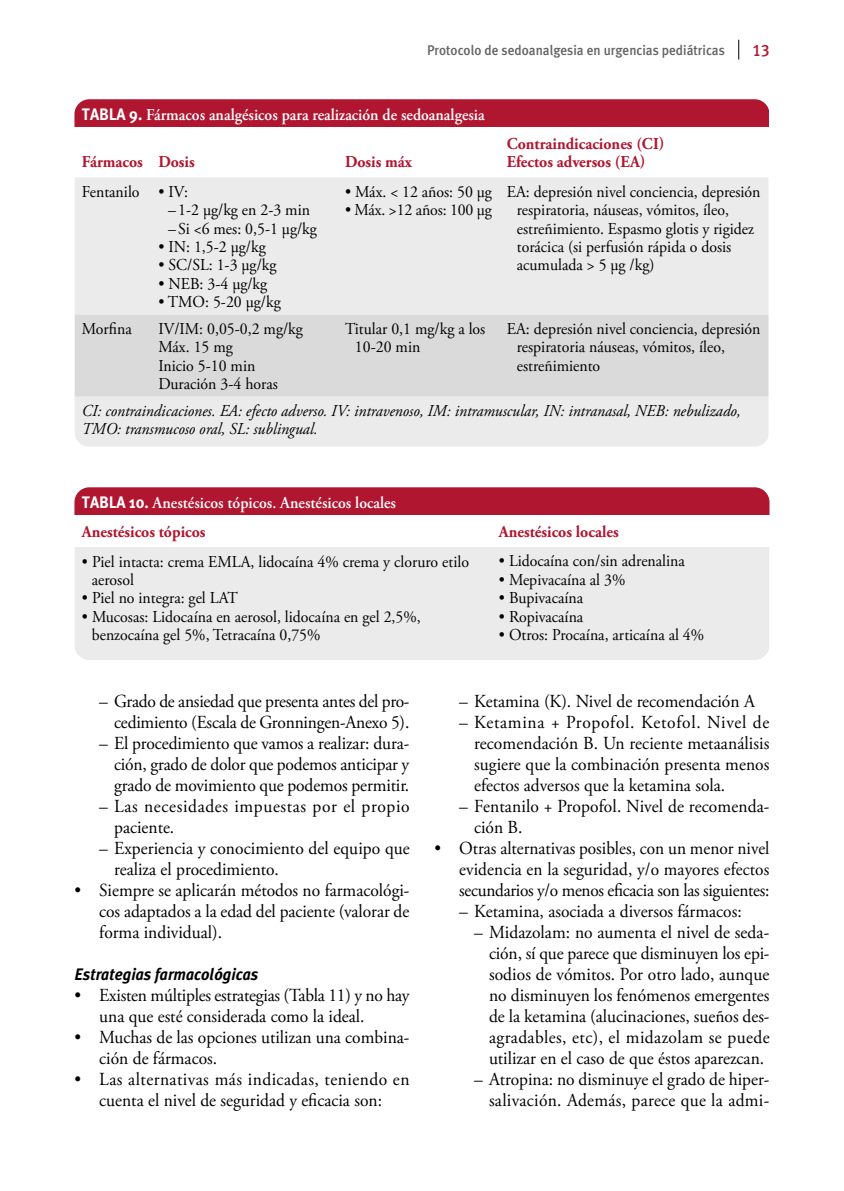
<style>
.page{position:relative;width:844px;height:1191px;background:#fff}
.page>*{position:absolute;margin:0;border:0;box-sizing:border-box;transform-origin:0 0}
.t1{font:18.38px/21px "Adobe Garamond Pro";color:#000;text-align:justify;scale:.95 1}
.t2{font:18.38px/21px "Adobe Garamond Pro";color:#000;text-align:justify;scale:.94 1}
.t3{font:18.38px/21px "Adobe Garamond Pro";letter-spacing:.025em;color:#000;text-align:center;scale:.95 1}
.t4{font:18.38px/21px "Adobe Garamond Pro";letter-spacing:.035em;color:#000;scale:.95 1}
.t5{font:16.62px/18.4px "Adobe Garamond Pro";color:#000;scale:.95 1}
.t6{font:italic 16.62px/18.4px "Adobe Garamond Pro";color:#000;scale:.95 1}
.t7{font:600 16.62px/29.4px "Adobe Garamond Pro";color:#fff;scale:.95 1}
.t8{font:700 16.62px/18.4px "Adobe Garamond Pro";color:#b01630;scale:.95 1}
.t9{font:italic 700 16.62px "Meta Plus";color:#000;scale:.95 1}
.t10{font:16.62px "Meta Plus Medium Caps";color:#b01630;scale:.95 1}
.t11{font:500 14px "Meta Plus";color:#636363;scale:.95 1}
.s1{font-family:"Meta Plus";font-weight:700}
.s2{font-weight:700;color:#b01630}
</style>
<div class="page">
<svg style="left:738px;top:40px;width:1px;height:20px"></svg>
<div style="left:74px;top:99px;width:694px;height:28px;background:#b01630"></div>
<div style="left:75px;top:177px;width:693px;height:269px;background:#ebebeb"></div>
<div style="left:74px;top:314px;width:694px;height:83px;background:#dadada"></div>
<div style="left:74px;top:487px;width:695px;height:28px;background:#b01630"></div>
<div style="left:75px;top:547px;width:694px;height:113px;background:#ebebeb"></div>
<p class="t11" style="left:427px;top:42px;width:315px">Protocolo de sedoanalgesia en urgencias pediátricas</p>
<p class="t10" style="left:752px;top:41px;width:19px">13</p>
<p class="t7" style="left:82px;top:100px;width:425px"><span class="s1">TABLA 9.</span> Fármacos analgésicos para realización de sedoanalgesia</p>
<p class="t8" style="left:82px;top:153px;width:120px">Fármacos Dosis</p>
<p class="t8" style="left:345px;top:153px;width:72px">Dosis máx</p>
<p class="t5" style="left:82px;top:183px;width:113px">Fentanilo • IV:</p>
<p class="t5" style="left:168px;top:201px;width:151px">– 1-2 µg/kg en 2-3 min</p>
<p class="t5" style="left:168px;top:220px;width:158px">– Si &lt;6 mes: 0,5-1 µg/kg</p>
<p class="t5" style="left:158px;top:238px;width:114px">• IN: 1,5-2 µg/kg</p>
<p class="t5" style="left:158px;top:256px;width:126px">• SC/SL: 1-3 µg/kg</p>
<p class="t5" style="left:158px;top:275px;width:116px">• NEB: 3-4 µg/kg</p>
<p class="t5" style="left:158px;top:293px;width:130px">• TMO: 5-20 µg/kg</p>
<p class="t5" style="left:345px;top:183px;width:156px">• Máx. &lt; 12 años: 50 µg</p>
<p class="t5" style="left:345px;top:201px;width:156px">• Máx. &gt;12 años: 100 µg</p>
<p class="t8" style="left:506px;top:135px;width:167px">Contraindicaciones (CI)<br>Efectos adversos (EA)</p>
<p class="t5" style="left:516px;top:183px;width:258px;text-indent:-10px">EA: depresión nivel conciencia, depresión respiratoria, náuseas, vómitos, íleo, estreñimiento. Espasmo glotis y rigidez torácica (si perfusión rápida o dosis acumulada &gt; 5 µg /kg)</p>
<p class="t5" style="left:82px;top:320px;width:54px">Morfina</p>
<p class="t5" style="left:158px;top:320px;width:154px">IV/IM: 0,05-0,2 mg/kg<br>Máx. 15 mg<br>Inicio 5-10 min<br>Duración 3-4 horas</p>
<p class="t5" style="left:355px;top:320px;width:139px;text-indent:-10px">Titular 0,1 mg/kg a los<br>10-20 min</p>
<p class="t5" style="left:516px;top:320px;width:258px;text-indent:-10px">EA: depresión nivel conciencia, depresión respiratoria náuseas, vómitos, íleo, estreñimiento</p>
<p class="t6" style="left:82px;top:402px;width:694px">CI: contraindicaciones. EA: efecto adverso. IV: intravenoso, IM: intramuscular, IN: intranasal, NEB: nebulizado,<br>TMO: transmucoso oral, SL: sublingual.</p>
<p class="t7" style="left:82px;top:488px;width:332px"><span class="s1">TABLA 10.</span> Anestésicos tópicos. Anestésicos locales<br><span class="s2">Anestésicos tópicos</span></p>
<p class="t5" style="left:92px;top:552px;width:398px;text-indent:-10px">• Piel intacta: crema EMLA, lidocaína 4% crema y cloruro etilo aerosol</p>
<p class="t5" style="left:82px;top:589px;width:166px">• Piel no integra: gel LAT</p>
<p class="t5" style="left:92px;top:608px;width:347px;text-indent:-10px">• Mucosas: Lidocaína en aerosol, lidocaína en gel 2,5%, benzocaína gel 5%, Tetracaína 0,75%</p>
<p class="t8" style="left:499px;top:523px;width:127px">Anestésicos locales</p>
<p class="t5" style="left:499px;top:552px;width:197px">• Lidocaína con/sin adrenalina</p>
<p class="t5" style="left:499px;top:571px;width:135px">• Mepivacaína al 3%</p>
<p class="t5" style="left:499px;top:589px;width:90px">• Bupivacaína</p>
<p class="t5" style="left:499px;top:608px;width:90px">• Ropivacaína</p>
<p class="t5" style="left:499px;top:626px;width:217px">• Otros: Procaína, articaína al 4%</p>
<p class="t1" style="left:99px;top:691px;width:328px;text-align:right">– Grado de ansiedad que presenta antes del pro&shy;cedimiento (Escala de Gronningen-Anexo 5).</p>
<p class="t1" style="left:114px;top:733px;width:312px;text-indent:-15px">– El procedimiento que vamos a realizar: dura&shy;ción, grado de dolor que podemos anticipar y grado de movimiento que podemos permitir.</p>
<p class="t4" style="left:114px;top:796px;width:312px;text-indent:-15px">– Las necesidades impuestas por el propio paciente.</p>
<p class="t1" style="left:114px;top:838px;width:312px;text-indent:-15px">– Experiencia y conocimiento del equipo que realiza el procedimiento.</p>
<p class="t1" style="left:99px;top:880px;width:328px;text-indent:-25px">• Siempre se aplicarán métodos no farmacológi&shy;cos adaptados a la edad del paciente (valorar de forma individual).</p>
<p class="t9" style="left:74px;top:965px;width:195px">Estrategias farmacológicas</p>
<p class="t1" style="left:99px;top:985px;width:328px;text-indent:-25px">• Existen múltiples estrategias (Tabla 11) y no hay una que esté considerada como la ideal.</p>
<p class="t1" style="left:99px;top:1027px;width:328px;text-indent:-25px">• Muchas de las opciones utilizan una combina&shy;ción de fármacos.</p>
<p class="t3" style="left:74px;top:1069px;width:354px">• Las alternativas más indicadas, teniendo en cuenta el nivel de seguridad y eficacia son:</p>
<p class="t1" style="left:459px;top:691px;width:312px">– Ketamina (K). Nivel de recomendación A</p>
<p class="t1" style="left:474px;top:712px;width:312px;text-indent:-15px">– Ketamina + Propofol. Ketofol. Nivel de recomendación B. Un reciente metaanálisis sugiere que la combinación presenta menos efectos adversos que la ketamina sola.</p>
<p class="t1" style="left:474px;top:796px;width:312px;text-indent:-15px">– Fentanilo + Propofol. Nivel de recomenda&shy;ción B.</p>
<p class="t2" style="left:459px;top:838px;width:331px;text-indent:-25px">• Otras alternativas posibles, con un menor nivel evidencia en la seguridad, y/o mayores efectos secundarios y/o menos eficacia son las siguientes:</p>
<p class="t1" style="left:459px;top:901px;width:299px">– Ketamina, asociada a diversos fármacos:</p>
<p class="t1" style="left:489px;top:922px;width:297px;text-indent:-15px">– Midazolam: no aumenta el nivel de seda&shy;ción, sí que parece que disminuyen los epi&shy;sodios de vómitos. Por otro lado, aunque no disminuyen los fenómenos emergentes de la ketamina (alucinaciones, sueños des&shy;agradables, etc), el midazolam se puede utilizar en el caso de que éstos aparezcan.</p>
<p class="t1" style="left:474px;top:1069px;width:312px;text-align:right">– Atropina: no disminuye el grado de hiper&shy;salivación. Además, parece que la admi-</p>
</div>
